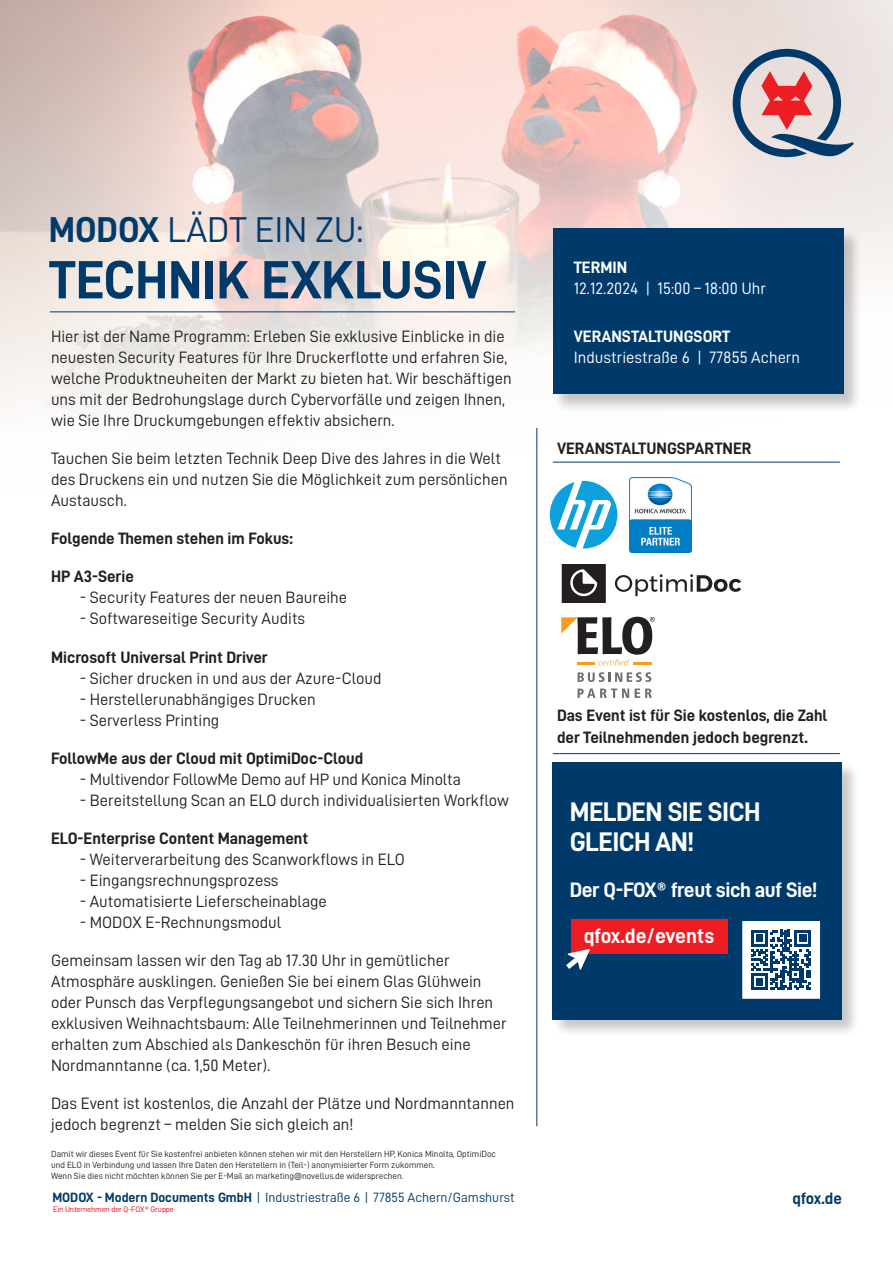
<style>
.page{position:relative;width:893px;height:1263px;background:#fff}
.page>*{position:absolute;margin:0;border:0;box-sizing:border-box;transform-origin:0 0}
.H1__DinPro__Regular__32pt{font:54px "D DIN Bold";color:#003a6a}
.H1__DinPro__Regular__32pt-2{font:36px "D DIN";color:#003a6a}
.Betönt__DinPro__Bold__9pt{font:27px/30px "D DIN Bold";letter-spacing:-.02em;color:#fff}
.Betönt__DinPro__Bold__9pt-2{font:21px "D DIN Bold";letter-spacing:-.02em;color:#fff}
.Inhalt__DinPro__Regular__9pt{font:16.5px/21px "D DIN";color:#231f20}
.Inhalt__DinPro__Regular__9pt-2{font:16.5px/22.5px "D DIN Bold";color:#231f20}
.Kontaktdaten{font:16.5px "D DIN";color:#fff}
.H3__DinPro__Bold__18pt{font:16.5px "D DIN";color:#fff}
.Betönt__DinPro__Bold__9pt-3{font:16.5px "D DIN Bold";color:#231f20}
.H4__DinPro__Bold__Versalien__10pt{font:16.5px "D DIN Bold";color:#fff}
.Inhalt__DinPro__Regular__9pt-3{font:16.5px "D DIN Bold";letter-spacing:-.02em;color:#003a6a}
.H3__DinPro__Bold__18pt-2{font:16.5px "D DIN Bold";color:#fff}
.t1{font:13.5px "D DIN";color:#003a6a}
.t2{font:9px/10.8px "D DIN";color:#231f20}
.t3{font:7.95px "D DIN";letter-spacing:-.01em;color:#e30613}
.s1{font-family:"D DIN Bold"}
</style>
<div class="page">
<img style="left:0;top:0;width:893px;height:490px">
<img style="left:629px;top:477px;width:62px;height:75px">
<hr style="left:50px;top:311px;width:465px;height:1px;background:#003a6a">
<div style="left:553px;top:229px;width:309px;height:184px;background:#231f20;opacity:.25"></div>
<div style="left:553px;top:229px;width:290px;height:165px;background:#003a6a"></div>
<hr style="left:536px;top:428px;width:1px;height:698px;background:#003a6a">
<svg style="left:550px;top:481px;width:67px;height:67px"></svg>
<hr style="left:553px;top:462px;width:287px;height:1px;background:#003a6a">
<hr style="left:553px;top:753px;width:287px;height:1px;background:#003a6a">
<svg style="left:733px;top:49px;width:121px;height:108px;background:#b5a2ac"></svg>
<div style="left:553px;top:762px;width:307px;height:275px;background:#231f20;opacity:.25"></div>
<div style="left:553px;top:762px;width:289px;height:257px;background:#003a6a"></div>
<div style="left:571px;top:919px;width:157px;height:34px;background:#ee1d23"></div>
<svg style="left:566px;top:949px;width:24px;height:21px"></svg>
<div style="left:741px;top:920px;width:80px;height:79px;background:#fff"></div>
<svg style="left:751px;top:930px;width:60px;height:60px"></svg>
<div style="left:741px;top:919px;width:80px;height:81px;border:2px solid #003a6a"></div>
<svg style="left:562px;top:564px;width:44px;height:39px;background:#444142"></svg>
<svg style="left:615px;top:574px;width:126px;height:22px"></svg>
<svg style="left:578px;top:672px;width:73px;height:10px"></svg>
<svg style="left:578px;top:688px;width:51px;height:10px"></svg>
<svg style="left:635px;top:688px;width:17px;height:10px"></svg>
<svg style="left:561px;top:617px;width:94px;height:49px"></svg>
<p class="H1__DinPro__Regular__32pt-2" style="left:49px;top:210px;width:316px"><span class="s1">MODOX</span> LÄDT EIN ZU:</p>
<p class="H1__DinPro__Regular__32pt" style="left:49px;top:250px;width:439px">TECHNIK EXKLUSIV</p>
<p class="H3__DinPro__Bold__18pt-2" style="left:574px;top:258px;width:55px">TERMIN</p>
<p class="H3__DinPro__Bold__18pt" style="left:574px;top:279px;width:194px">12.12.2024 | 15:00 – 18:00 Uhr</p>
<p class="H4__DinPro__Bold__Versalien__10pt" style="left:574px;top:327px;width:158px">VERANSTALTUNGSORT</p>
<p class="Kontaktdaten" style="left:574px;top:348px;width:228px">Industriestraße 6 | 77855 Achern</p>
<p class="Inhalt__DinPro__Regular__9pt" style="left:51px;top:326px;width:462px">Hier ist der Name Programm: Erleben Sie exklusive Einblicke in die neuesten Security Features für Ihre Druckerflotte und erfahren Sie, welche Produktneuheiten der Markt zu bieten hat. Wir beschäftigen uns mit der Bedrohungslage durch Cybervorfälle und zeigen Ihnen, wie Sie Ihre Druckumgebungen effektiv absichern.</p>
<p class="Inhalt__DinPro__Regular__9pt" style="left:51px;top:448px;width:458px">Tauchen Sie beim letzten Technik Deep Dive des Jahres in die Welt des Druckens ein und nutzen Sie die Möglichkeit zum persönlichen<br>Austausch.</p>
<p class="Inhalt__DinPro__Regular__9pt-2" style="left:51px;top:527px;width:243px">Folgende Themen stehen im Fokus:</p>
<p class="Inhalt__DinPro__Regular__9pt-2" style="left:51px;top:565px;width:85px">HP A3-Serie</p>
<p class="Inhalt__DinPro__Regular__9pt" style="left:80px;top:587px;width:269px">- Security Features der neuen Baureihe</p>
<p class="Inhalt__DinPro__Regular__9pt" style="left:80px;top:608px;width:227px">- Softwareseitige Security Audits</p>
<p class="Inhalt__DinPro__Regular__9pt-2" style="left:51px;top:645px;width:218px">Microsoft Universal Print Driver</p>
<p class="Inhalt__DinPro__Regular__9pt" style="left:80px;top:667px;width:303px">- Sicher drucken in und aus der Azure-Cloud</p>
<p class="Inhalt__DinPro__Regular__9pt" style="left:80px;top:688px;width:237px">- Herstellerunabhängiges Drucken</p>
<p class="Inhalt__DinPro__Regular__9pt" style="left:80px;top:709px;width:141px">- Serverless Printing</p>
<p class="Inhalt__DinPro__Regular__9pt-2" style="left:51px;top:746px;width:314px">FollowMe aus der Cloud mit OptimiDoc-Cloud</p>
<p class="Inhalt__DinPro__Regular__9pt" style="left:80px;top:768px;width:383px">- Multivendor FollowMe Demo auf HP und Konica Minolta</p>
<p class="Inhalt__DinPro__Regular__9pt" style="left:80px;top:789px;width:431px">- Bereitstellung Scan an ELO durch individualisierten Workflow</p>
<p class="Inhalt__DinPro__Regular__9pt-2" style="left:51px;top:826px;width:259px">ELO-Enterprise Content Management</p>
<p class="Inhalt__DinPro__Regular__9pt" style="left:80px;top:848px;width:327px">- Weiterverarbeitung des Scanworkflows in ELO</p>
<p class="Inhalt__DinPro__Regular__9pt" style="left:80px;top:869px;width:200px">- Eingangsrechnungsprozess</p>
<p class="Inhalt__DinPro__Regular__9pt" style="left:80px;top:890px;width:249px">- Automatisierte Lieferscheinablage</p>
<p class="Inhalt__DinPro__Regular__9pt" style="left:80px;top:911px;width:203px">- MODOX E-Rechnungsmodul</p>
<p class="Inhalt__DinPro__Regular__9pt" style="left:51px;top:949px;width:457px">Gemeinsam lassen wir den Tag ab 17.30 Uhr in gemütlicher Atmosphäre ausklingen. Genießen Sie bei einem Glas Glühwein oder Punsch das Verpflegungsangebot und sichern Sie sich Ihren exklusiven Weihnachtsbaum: Alle Teilnehmerinnen und Teilnehmer erhalten zum Abschied als Dankeschön für ihren Besuch eine Nordmanntanne (ca. 1,50 Meter).</p>
<p class="Inhalt__DinPro__Regular__9pt" style="left:51px;top:1092px;width:465px">Das Event ist kostenlos, die Anzahl der Plätze und Nordmanntannen jedoch begrenzt – melden Sie sich gleich an!</p>
<p class="Betönt__DinPro__Bold__9pt-3" style="left:557px;top:440px;width:196px">VERANSTALTUNGSPARTNER</p>
<p class="Inhalt__DinPro__Regular__9pt-2" style="left:557px;top:703px;width:272px">Das Event ist für Sie kostenlos, die Zahl der Teilnehmenden jedoch begrenzt.</p>
<p class="Betönt__DinPro__Bold__9pt" style="left:570px;top:796px;width:192px">MELDEN SIE SICH<br>GLEICH AN!</p>
<p class="Betönt__DinPro__Bold__9pt-2" style="left:570px;top:878px;width:249px">Der Q-FOX® freut sich auf Sie!</p>
<p class="Betönt__DinPro__Bold__9pt-2" style="left:584px;top:924px;width:132px">qfox.de/events</p>
<p class="t2" style="left:51px;top:1148px;width:446px">Damit wir dieses Event für Sie kostenfrei anbieten können stehen wir mit den Herstellern HP, Konica Minolta, OptimiDoc und ELO in Verbindung und lassen Ihre Daten den Herstellern in (Teil-) anonymisierter Form zukommen.</p>
<p class="t2" style="left:51px;top:1170px;width:354px">Wenn Sie dies nicht möchten können Sie per E-Mail an marketing@novellus.de widersprechen.</p>
<p class="t1" style="left:52px;top:1190px;width:464px"><span class="s1">MODOX - Modern Documents GmbH</span> | Industriestraße 6 | 77855 Achern/Gamshurst</p>
<p class="Inhalt__DinPro__Regular__9pt-3" style="left:793px;top:1189px;width:51px">qfox.de</p>
<p class="t3" style="left:53px;top:1205px;width:122px">Ein Unternehmen der Q-FOX® Gruppe</p>
</div>
